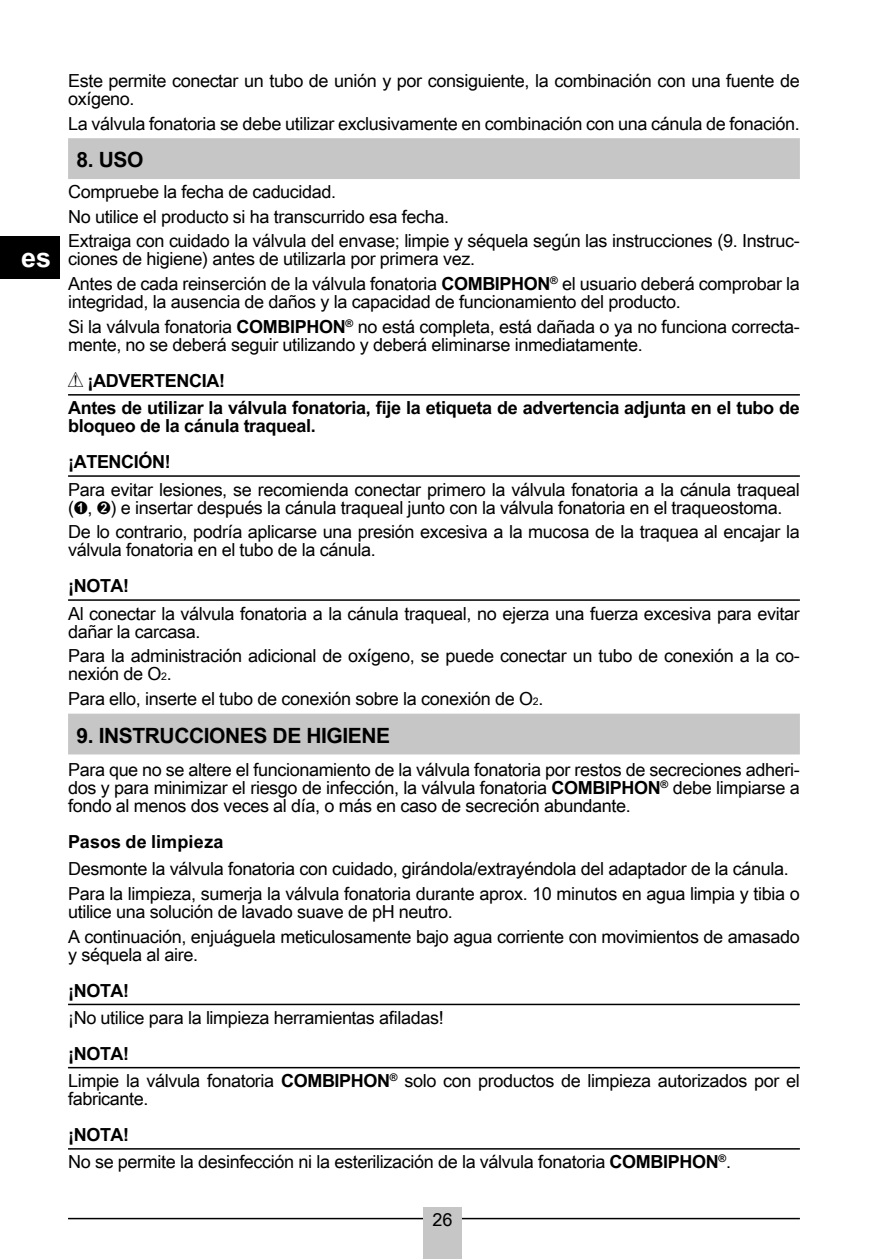
<style>
.page{position:relative;width:885px;height:1259px;background:#fff}
.page>*{position:absolute;margin:0;border:0;box-sizing:border-box;transform-origin:0 0}
.t1{font:700 27px "Arial Unicode MS";color:#fff}
.t2{font:700 21px "Arial Unicode MS";letter-spacing:-.02em;color:#000}
.t3{font:18px/18px "Arial Unicode MS";letter-spacing:-.02em;color:#000}
.t4{font:700 18px/18px "Arial Unicode MS";letter-spacing:-.02em;color:#000}
.t5{font:700 18px "Arial Unicode MS";letter-spacing:.005em;color:#000}
.s1{font-weight:700}
.s2{font-family:"Fahl Piktogramme"}
.s3{font-size:10.5px}
</style>
<div class="page">
<hr style="left:68px;top:1217px;width:731px;height:2px;background:#000">
<div style="left:423px;top:1207px;width:38px;height:52px;background:#c6c6c6"></div>
<div style="left:0;top:236px;width:60px;height:43px;background:#000"></div>
<svg style="left:68px;top:138px;width:731px;height:616px"></svg>
<hr style="left:68px;top:394px;width:731px;height:1px;background:#000">
<hr style="left:68px;top:475px;width:731px;height:2px;background:#000">
<hr style="left:68px;top:599px;width:731px;height:2px;background:#000">
<hr style="left:68px;top:1003px;width:731px;height:2px;background:#000">
<hr style="left:68px;top:1067px;width:731px;height:1px;background:#000">
<hr style="left:68px;top:1148px;width:731px;height:1px;background:#000">
<h1 class="t1" style="left:21px;top:238px;width:32px">es</h1>
<p class="t3" style="left:68px;top:71px;width:733px">Este permite conectar un tubo de unión y por consiguiente, la combinación con una fuente de oxígeno.</p>
<p class="t3" style="left:68px;top:114px;width:733px">La válvula fonatoria se debe utilizar exclusivamente en combinación con una cánula de fonación.</p>
<p class="t2" style="left:77px;top:144px;width:68px">8. USO</p>
<p class="t3" style="left:68px;top:179px;width:733px;line-height:24.9px">Compruebe la fecha de caducidad.<br>No utilice el producto si ha transcurrido esa fecha.<br>Extraiga con cuidado la válvula del envase; limpie y séquela según las instrucciones (9. Instruc-</p>
<p class="t3" style="left:68px;top:246px;width:733px;line-height:24.9px">ciones de higiene) antes de utilizarla por primera vez.<br>Antes de cada reinserción de la válvula fonatoria <span class="s1">COMBIPHON</span><sup>®</sup> el usuario deberá comprobar la</p>
<p class="t3" style="left:68px;top:289px;width:733px;line-height:24.9px">integridad, la ausencia de daños y la capacidad de funcionamiento del producto.<br>Si la válvula fonatoria <span class="s1">COMBIPHON</span><sup>®</sup> no está completa, está dañada o ya no funciona correcta-</p>
<p class="t3" style="left:68px;top:326px;width:576px;line-height:35.7px">mente, no se deberá seguir utilizando y deberá eliminarse inmediatamente.<br><span class="s2">N</span> <span class="s1">¡ADVERTENCIA!</span></p>
<p class="t4" style="left:68px;top:399px;width:733px">Antes de utilizar la válvula fonatoria, fije la etiqueta de advertencia adjunta en el tubo de bloqueo de la cánula traqueal.</p>
<p class="t4" style="left:68px;top:453px;width:104px">¡ATENCIÓN!</p>
<p class="t3" style="left:68px;top:480px;width:733px">Para evitar lesiones, se recomienda conectar primero la válvula fonatoria a la cánula traqueal (➊, ➋) e insertar después la cánula traqueal junto con la válvula fonatoria en el traqueostoma.</p>
<p class="t3" style="left:68px;top:522px;width:733px">De lo contrario, podría aplicarse una presión excesiva a la mucosa de la traquea al encajar la válvula fonatoria en el tubo de la cánula.</p>
<p class="t4" style="left:68px;top:577px;width:63px">¡NOTA!</p>
<p class="t3" style="left:68px;top:604px;width:733px">Al conectar la válvula fonatoria a la cánula traqueal, no ejerza una fuerza excesiva para evitar dañar la carcasa.</p>
<p class="t3" style="left:68px;top:646px;width:733px">Para la administración adicional de oxígeno, se puede conectar un tubo de conexión a la co&shy;nexión de O<span class="s3">2</span>.</p>
<p class="t3" style="left:68px;top:689px;width:476px">Para ello, inserte el tubo de conexión sobre la conexión de O<span class="s3">2</span>.</p>
<p class="t2" style="left:77px;top:720px;width:315px">9. INSTRUCCIONES DE HIGIENE</p>
<p class="t3" style="left:68px;top:760px;width:733px;text-align:justify">Para que no se altere el funcionamiento de la válvula fonatoria por restos de secreciones adheri&shy;dos y para minimizar el riesgo de infección, la válvula fonatoria <span class="s1">COMBIPHON</span><sup>®</sup> debe limpiarse a fondo al menos dos veces al día, o más en caso de secreción abundante.</p>
<p class="t5" style="left:68px;top:828px;width:157px">Pasos de limpieza</p>
<p class="t3" style="left:68px;top:856px;width:733px;line-height:24.9px">Desmonte la válvula fonatoria con cuidado, girándola/extrayéndola del adaptador de la cánula.<br>Para la limpieza, sumerja la válvula fonatoria durante aprox. 10 minutos en agua limpia y tibia o</p>
<p class="t3" style="left:68px;top:898px;width:733px;line-height:24.9px">utilice una solución de lavado suave de pH neutro.<br>A continuación, enjuáguela meticulosamente bajo agua corriente con movimientos de amasado</p>
<p class="t3" style="left:68px;top:945px;width:131px">y séquela al aire.</p>
<p class="t4" style="left:68px;top:981px;width:63px">¡NOTA!</p>
<p class="t3" style="left:68px;top:1008px;width:377px">¡No utilice para la limpieza herramientas afiladas!</p>
<p class="t3" style="left:68px;top:1039px;width:733px;line-height:27.3px"><span class="s1">¡NOTA!<br></span>Limpie la válvula fonatoria <span class="s1">COMBIPHON</span><sup>®</sup> solo con productos de limpieza autorizados por el</p>
<p class="t3" style="left:68px;top:1089px;width:82px">fabricante.</p>
<p class="t3" style="left:68px;top:1120px;width:664px;line-height:27.3px"><span class="s1">¡NOTA!<br></span>No se permite la desinfección ni la esterilización de la válvula fonatoria <span class="s1">COMBIPHON</span><sup>®</sup>.</p>
<p class="t3" style="left:432px;top:1210px;width:22px">26</p>
</div>
